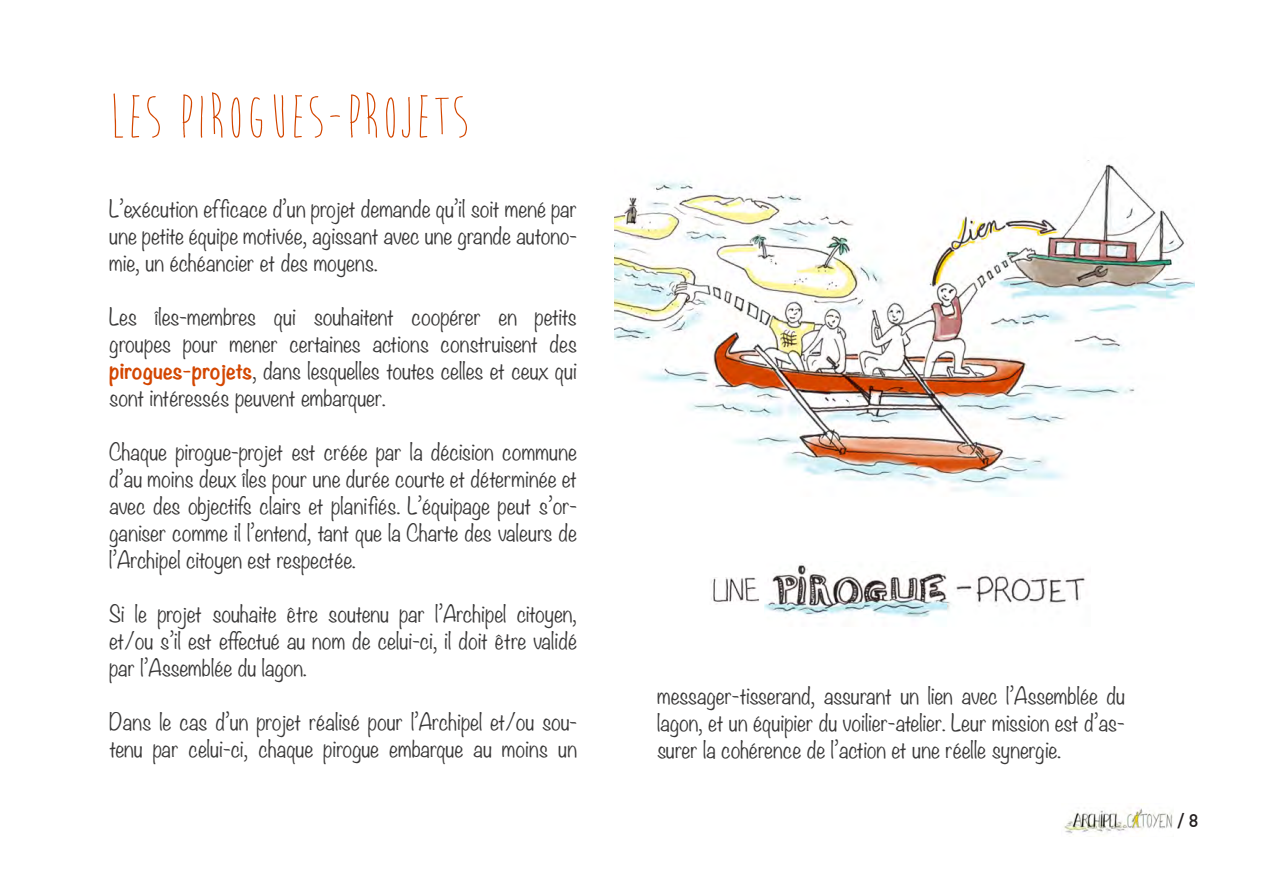
<style>
.page{position:relative;width:1263px;height:893px;background:#fff}
.page>*{position:absolute;margin:0;border:0;box-sizing:border-box;transform-origin:0 0}
.titre{font:63px "Brain Flower";color:#d34600}
.texte{font:300 21px/27px "Noteworthy";color:#393838;text-align:justify}
.t1{font:500 18px "DIN Pro";color:#231f20}
.s1{font-weight:700;color:#d34600}
</style>
<div class="page">
<img style="left:1064px;top:807px;width:109px;height:28px">
<img style="left:614px;top:160px;width:581px;height:333px">
<img style="left:768px;top:563px;width:317px;height:55px">
<img style="left:711px;top:577px;width:57px;height:33px">
<p class="titre" style="left:109px;top:85px;width:362px">LES PIROGUES-PROJETS</p>
<p class="texte" style="left:109px;top:195px;width:469px">L’exécution efficace d’un projet demande qu’il soit mené par une petite équipe motivée, agissant avec une grande autono&shy;mie, un échéancier et des moyens.</p>
<p class="texte" style="left:109px;top:303px;width:469px">Les îles-membres qui souhaitent coopérer en petits groupes pour mener certaines actions construisent des <span class="s1">pirogues-projets</span>, dans lesquelles toutes celles et ceux qui sont intéressés peuvent embarquer.</p>
<p class="texte" style="left:109px;top:438px;width:469px">Chaque pirogue-projet est créée par la décision commune d’au moins deux îles pour une durée courte et déterminée et avec des objectifs clairs et planifiés. L’équipage peut s’or&shy;ganiser comme il l’entend, tant que la Charte des valeurs de l’Archipel citoyen est respectée.</p>
<p class="texte" style="left:109px;top:600px;width:469px">Si le projet souhaite être soutenu par l’Archipel citoyen, et/ou s’il est effectué au nom de celui-ci, il doit être validé par l’Assemblée du lagon.</p>
<p class="texte" style="left:109px;top:708px;width:469px">Dans le cas d’un projet réalisé pour l’Archipel et/ou sou&shy;tenu par celui-ci, chaque pirogue embarque au moins un</p>
<p class="texte" style="left:657px;top:682px;width:469px">messager-tisserand, assurant un lien avec l’Assemblée du lagon, et un équipier du voilier-atelier. Leur mission est d’as&shy;surer la cohérence de l’action et une réelle synergie.</p>
<p class="t1" style="left:1177px;top:809px;width:22px">/ 8</p>
</div>
